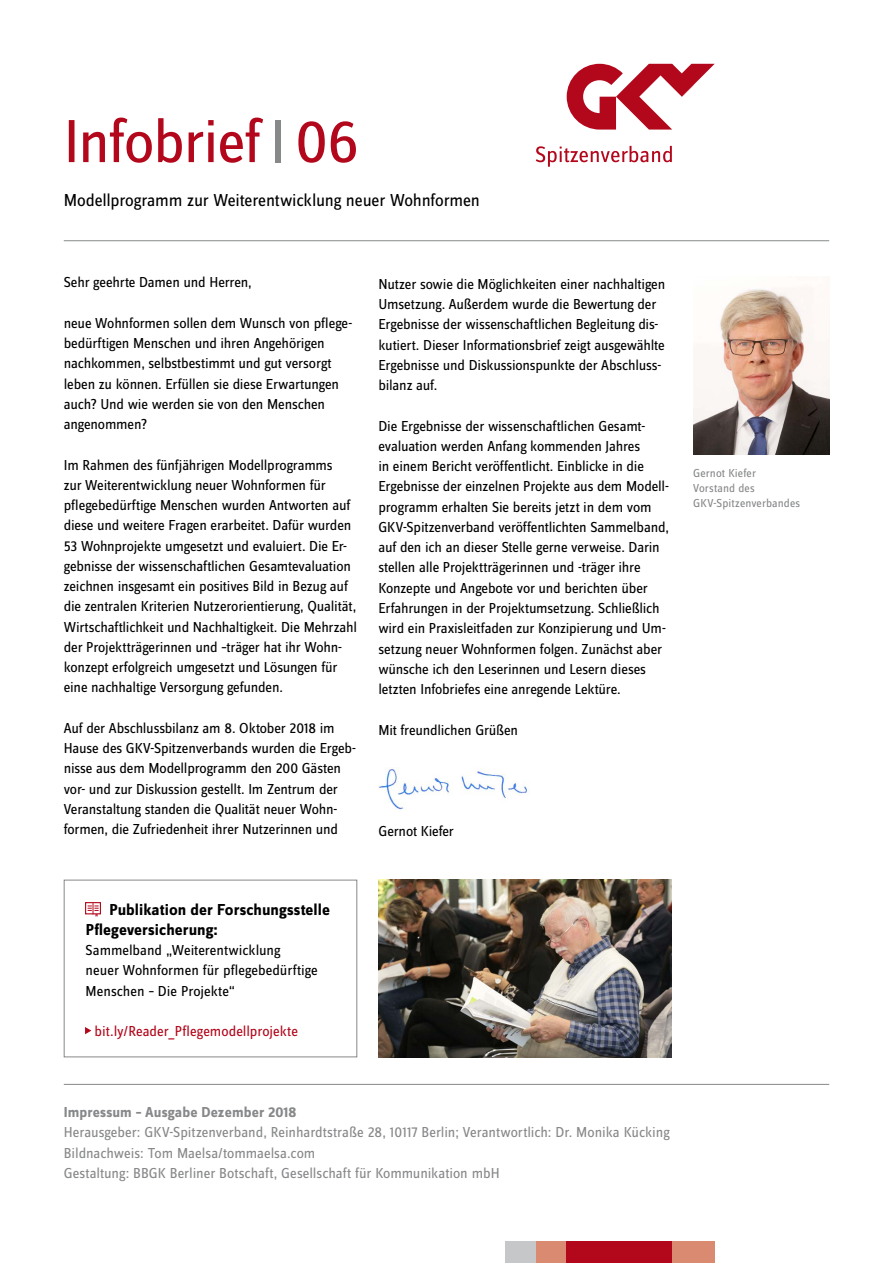
<style>
.page{position:relative;width:893px;height:1263px;background:#fff}
.page>*{position:absolute;margin:0;border:0;box-sizing:border-box;transform-origin:0 0}
.t1{font:18px "Zine Sans Dis";letter-spacing:-.01em;color:#000}
.t2{font:700 16.5px/20.2px "Zine Sans Dis";letter-spacing:.005em;color:#000}
.t3{font:15px/20.2px "Zine Sans Dis";letter-spacing:-.01em;color:#000}
.t4{font:15px "Zine Sans Dis";color:#87888a}
.t5{font:15px "Zine Sans Dis";color:#b3071b}
.t6{font:700 15px "Zine Sans Dis";letter-spacing:.005em;color:#87888a}
.t7{font:12px/15px "Zine Sans Dis";letter-spacing:.01em;color:#87888a}
</style>
<div class="page">
<div style="left:505px;top:1242px;width:62px;height:21px;background:#c6c7c8"></div>
<div style="left:536px;top:1242px;width:179px;height:21px;background:#d98a71"></div>
<div style="left:567px;top:1242px;width:105px;height:21px;background:#b3071b"></div>
<hr style="left:64px;top:240px;width:765px;height:1px;background:#87888a">
<img style="left:378px;top:768px;width:149px;height:42px">
<svg style="left:85px;top:902px;width:16px;height:15px"></svg>
<svg style="left:85px;top:1027px;width:6px;height:7px"></svg>
<div style="left:64px;top:880px;width:293px;height:177px;border:1px solid #87888a"></div>
<hr style="left:64px;top:1084px;width:765px;height:1px;background:#87888a">
<svg style="left:536px;top:64px;width:179px;height:103px"></svg>
<svg style="left:69px;top:118px;width:287px;height:45px"></svg>
<div style="left:275px;top:120px;width:6px;height:42px;background:#87888a"></div>
<img style="left:693px;top:287px;width:136px;height:168px">
<img style="left:378px;top:880px;width:294px;height:177px">
<p class="t1" style="left:64px;top:191px;width:418px">Modellprogramm zur Weiterentwicklung neuer Wohnformen</p>
<p class="t3" style="left:64px;top:273px;width:190px">Sehr geehrte Damen und Herren,</p>
<p class="t3" style="left:64px;top:313px;width:290px">neue Wohnformen sollen dem Wunsch von pflege&shy;bedürftigen Menschen und ihren Angehörigen nachkommen, selbstbestimmt und gut versorgt leben zu können. Erfüllen sie diese Erwartungen auch? Und wie werden sie von den Menschen angenommen?</p>
<p class="t3" style="left:64px;top:455px;width:295px">Im Rahmen des fünfjährigen Modellprogramms<br>zur Weiterentwicklung neuer Wohnformen für pflegebedürftige Menschen wurden Antworten auf diese und weitere Fragen erarbeitet. Dafür wurden 53 Wohnprojekte umgesetzt und evaluiert. Die Er&shy;gebnisse der wissenschaftlichen Gesamtevaluation zeichnen insgesamt ein positives Bild in Bezug auf die zentralen Kriterien Nutzerorientierung, Qualität, Wirtschaftlichkeit und Nachhaltigkeit. Die Mehrzahl der Projektträgerinnen und –träger hat ihr Wohn&shy;konzept erfolgreich umgesetzt und Lösungen für eine nachhaltige Versorgung gefunden.</p>
<p class="t3" style="left:64px;top:718px;width:294px">Auf der Abschlussbilanz am 8. Oktober 2018 im Hause des GKV-Spitzenverbands wurden die Ergeb&shy;nisse aus dem Modellprogramm den 200 Gästen vor- und zur Diskussion gestellt. Im Zentrum der Veranstaltung standen die Qualität neuer Wohn&shy;formen, die Zufriedenheit ihrer Nutzerinnen und</p>
<p class="t3" style="left:378px;top:275px;width:288px">Nutzer sowie die Möglichkeiten einer nachhaltigen Umsetzung. Außerdem wurde die Bewertung der Ergebnisse der wissenschaftlichen Begleitung dis&shy;kutiert. Dieser Informationsbrief zeigt ausgewählte Ergebnisse und Diskussionspunkte der Abschluss&shy;bilanz auf.</p>
<p class="t3" style="left:378px;top:416px;width:292px">Die Ergebnisse der wissenschaftlichen Gesamt&shy;evaluation werden Anfang kommenden Jahres<br>in einem Bericht veröffentlicht. Einblicke in die Ergebnisse der einzelnen Projekte aus dem Modell&shy;programm erhalten Sie bereits jetzt in dem vom GKV-Spitzenverband veröffentlichten Sammelband, auf den ich an dieser Stelle gerne verweise. Darin stellen alle Projektträgerinnen und -träger ihre Konzepte und Angebote vor und berichten über Erfahrungen in der Projektumsetzung. Schließlich wird ein Praxisleitfaden zur Konzipierung und Um&shy;setzung neuer Wohnformen folgen. Zunächst aber wünsche ich den Leserinnen und Lesern dieses letzten Infobriefes eine anregende Lektüre.</p>
<p class="t3" style="left:378px;top:720px;width:141px">Mit freundlichen Grüßen</p>
<p class="t3" style="left:378px;top:821px;width:77px">Gernot Kiefer</p>
<p class="t7" style="left:693px;top:466px;width:109px">Gernot Kiefer<br>Vorstand des<br>GKV‑Spitzenverbandes</p>
<h1 class="t2" style="left:86px;top:900px;width:246px;text-indent:24px">Publikation der Forschungsstelle<br>Pflegeversicherung:</h1>
<p class="t3" style="left:86px;top:940px;width:234px">Sammelband „Weiterentwicklung<br>neuer Wohnformen für pflegebedürftige<br>Menschen – Die Projekte“</p>
<p class="t5" style="left:95px;top:1024px;width:205px">bit.ly/Reader_Pflegemodellprojekte</p>
<h1 class="t6" style="left:64px;top:1104px;width:234px">Impressum – Ausgabe Dezember 2018</h1>
<p class="t4" style="left:64px;top:1125px;width:607px">Herausgeber: GKV-Spitzenverband, Reinhardtstraße 28, 10117 Berlin; Verantwortlich: Dr. Monika Kücking</p>
<p class="t4" style="left:64px;top:1146px;width:253px">Bildnachweis: Tom Maelsa/tommaelsa.com</p>
<p class="t4" style="left:64px;top:1166px;width:437px">Gestaltung: BBGK Berliner Botschaft, Gesellschaft für Kommunikation mbH</p>
</div>
